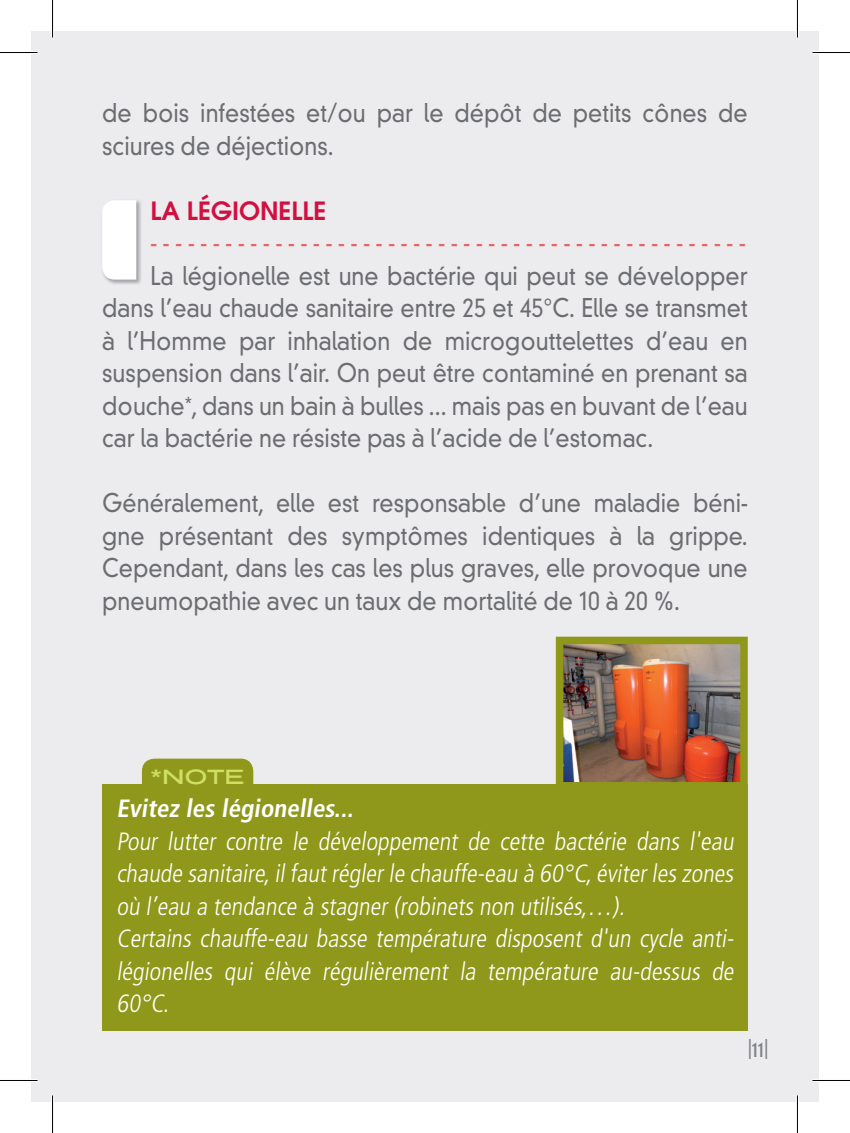
<style>
.page{position:relative;width:850px;height:1133px;background:#fff}
.page>*{position:absolute;margin:0;border:0;box-sizing:border-box;transform-origin:0 0}
.texte{font:300 25px/32.5px "DIN Neuzeit Grotesk";color:#6c6d70;text-align:justify;scale:.9 1}
.texte-2{font:300 condensed 25px/32.5px "Frutiger";color:#fff;text-align:justify}
.texte-3{font:300 25px "DIN Neuzeit Grotesk";color:#e06769;scale:.9 1}
.texte-4{font:700 condensed 25px "Frutiger";color:#fff}
.intertitre{font:600 25px "Avant Garde";color:#d20f41}
.texte-5{font:20px "Presicav Rg";color:#cfde65;scale:1.1 1}
.intertitre-2{font:700 condensed 20px "DIN Neuzeit Grotesk";color:#808285}
.s1{font-size:20px}
</style>
<div class="page">
<div style="left:31px;top:31px;width:787px;height:1070px;background:#ececee"></div>
<img style="left:564px;top:645px;width:174px;height:135px">
<div style="left:555px;top:636px;width:192px;height:153px;border:8px solid #8f981a"></div>
<div style="left:102px;top:784px;width:645px;height:246px;background:#8f981a"></div>
<div style="left:142px;top:758px;width:111px;height:26px;background:#8f981a"></div>
<div style="left:101px;top:199px;width:41px;height:86px;background:#231f20;opacity:.35"></div>
<div style="left:102px;top:200px;width:34px;height:79px;background:#fff"></div>
<hr style="left:0;top:51px;width:38px;height:3px;background:#fff">
<hr style="left:812px;top:51px;width:37px;height:3px;background:#fff">
<hr style="left:0;top:1078px;width:38px;height:4px;background:#fff">
<hr style="left:812px;top:1078px;width:37px;height:4px;background:#fff">
<hr style="left:51px;top:0;width:3px;height:38px;background:#fff">
<hr style="left:51px;top:1095px;width:3px;height:38px;background:#fff">
<hr style="left:795px;top:0;width:3px;height:38px;background:#fff">
<hr style="left:795px;top:1095px;width:3px;height:38px;background:#fff">
<hr style="left:0;top:52px;width:38px;height:1px;background:#000">
<hr style="left:812px;top:52px;width:37px;height:1px;background:#000">
<hr style="left:0;top:1080px;width:38px;height:1px;background:#000">
<hr style="left:812px;top:1080px;width:37px;height:1px;background:#000">
<hr style="left:52px;top:0;width:1px;height:38px;background:#000">
<hr style="left:52px;top:1095px;width:1px;height:38px;background:#000">
<hr style="left:796px;top:0;width:1px;height:38px;background:#000">
<hr style="left:796px;top:1095px;width:1px;height:38px;background:#000">
<p class="texte" style="left:102px;top:97px;width:718px">de bois infestées et/ou par le dépôt de petits cônes de sciures de déjections.</p>
<p class="intertitre" style="left:150px;top:194px;width:177px">LA LÉGIONELLE</p>
<p class="texte-3" style="left:150px;top:228px;width:662px">- - - - - - - - - - - - - - - - - - - - - - - - - - - - - - - - - - - - - - - - - - - - - - - -</p>
<p class="texte" style="left:102px;top:259px;width:718px;text-indent:48px">La légionelle est une bactérie qui peut se développer dans l’eau chaude sanitaire entre 25 et 45°C. Elle se transmet à l’Homme par inhalation de microgouttelettes d’eau en suspension dans l’air. On peut être contaminé en prenant sa douche<span class="s1">*</span>, dans un bain à bulles ... mais pas en buvant de l’eau car la bactérie ne résiste pas à l’acide de l’estomac.</p>
<p class="texte" style="left:102px;top:487px;width:718px">Généralement, elle est responsable d’une maladie béni&shy;gne présentant des symptômes identiques à la grippe.<br>Cependant, dans les cas les plus graves, elle provoque une pneumopathie avec un taux de mortalité de 10 à 20 %.</p>
<p class="texte-5" style="left:150px;top:763px;width:86px">*NOTE</p>
<p class="texte-4" style="left:116px;top:793px;width:242px">Evitez les légionelles...</p>
<p class="texte-2" style="left:116px;top:825px;width:622px">Pour lutter contre le développement de cette bactérie dans l'eau chaude sanitaire,ilfautréglerle chauffe-eau à 60°C,éviterles zones où l’eau a tendance à stagner (robinets non utilisés,…).</p>
<p class="texte-2" style="left:116px;top:922px;width:622px">Certains chauffe-eau basse température disposent d'un cycle anti&shy;légionelles qui élève régulièrement la température au-dessus de 60°C.</p>
<p class="intertitre-2" style="left:747px;top:1037px;width:22px">|11|</p>
</div>
